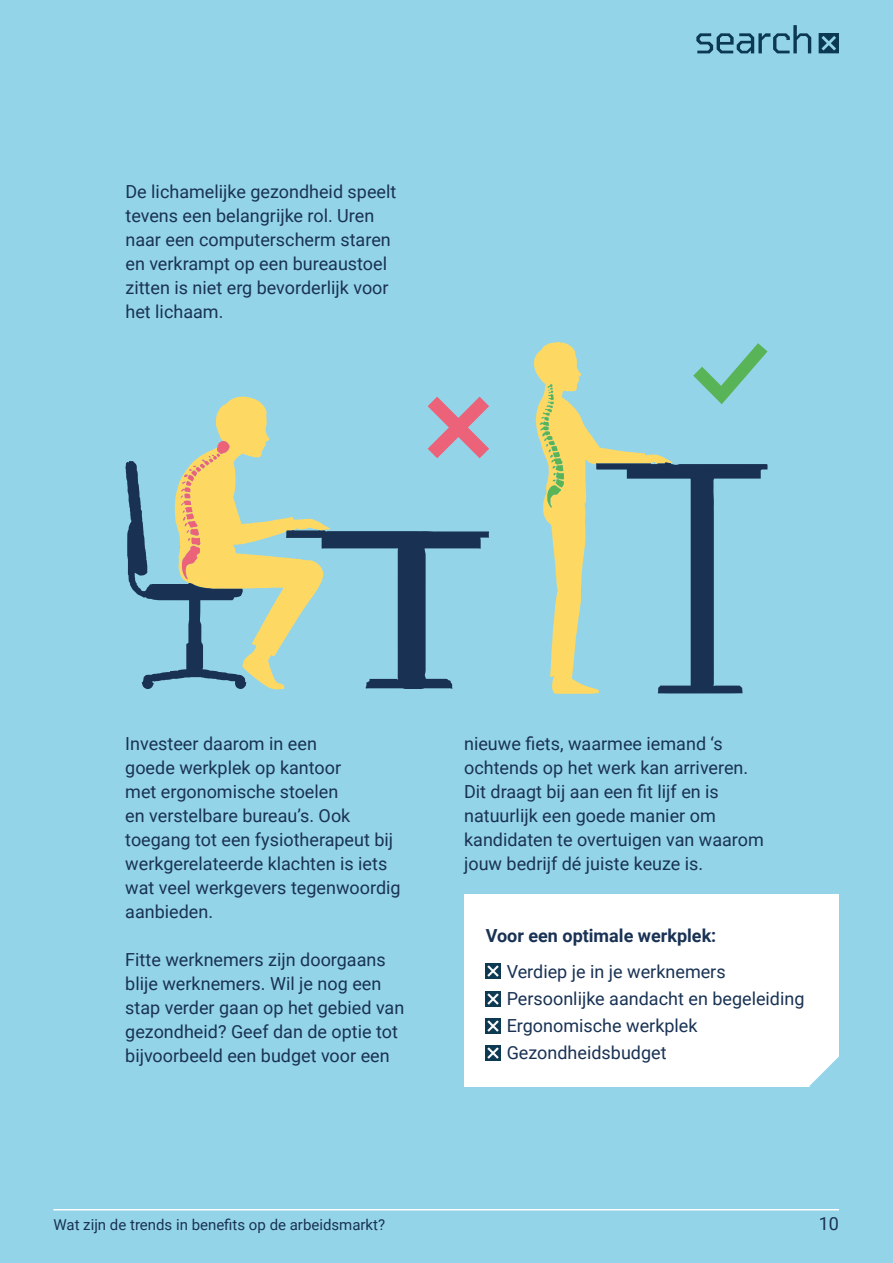
<style>
.page{position:relative;width:893px;height:1263px;background:#94d4e9}
.page>*{position:absolute;margin:0;border:0;box-sizing:border-box;transform-origin:0 0}
.t1{font:18px/24px "Roboto";color:#193254}
.t2{font:700 18px "Roboto";color:#193254}
.t3{font:15px "Roboto";color:#193254}
</style>
<div class="page">
<svg style="left:696px;top:25px;width:115px;height:28px"></svg>
<svg style="left:819px;top:33px;width:20px;height:20px"></svg>
<hr style="left:53px;top:1209px;width:786px;height:1px;background:#fff">
<div style="left:464px;top:894px;width:375px;height:192px;background:#fff"></div>
<svg style="left:809px;top:1056px;width:30px;height:31px"></svg>
<svg style="left:534px;top:342px;width:138px;height:352px"></svg>
<svg style="left:596px;top:462px;width:171px;height:232px"></svg>
<svg style="left:540px;top:384px;width:24px;height:123px;background:#c9d078"></svg>
<svg style="left:215px;top:397px;width:115px;height:292px"></svg>
<svg style="left:286px;top:529px;width:203px;height:160px"></svg>
<svg style="left:125px;top:439px;width:121px;height:250px"></svg>
<svg style="left:428px;top:397px;width:61px;height:61px"></svg>
<svg style="left:693px;top:343px;width:74px;height:61px"></svg>
<img style="left:486px;top:964px;width:15px;height:15px">
<img style="left:486px;top:991px;width:15px;height:15px">
<img style="left:486px;top:1019px;width:15px;height:15px">
<img style="left:486px;top:1045px;width:15px;height:15px">
<p class="t1" style="left:125px;top:179px;width:272px">De lichamelijke gezondheid speelt tevens een belangrijke rol. Uren naar een computerscherm staren en verkrampt op een bureaustoel zitten is niet erg bevorderlijk voor het lichaam.</p>
<p class="t1" style="left:125px;top:731px;width:277px">Investeer daarom in een<br>goede werkplek op kantoor<br>met ergonomische stoelen<br>en verstelbare bureau’s. Ook toegang tot een fysiotherapeut bij werkgerelateerde klachten is iets wat veel werkgevers tegenwoordig aanbieden.</p>
<p class="t1" style="left:125px;top:947px;width:281px">Fitte werknemers zijn doorgaans blije werknemers. Wil je nog een stap verder gaan op het gebied van gezondheid? Geef dan de optie tot bijvoorbeeld een budget voor een</p>
<p class="t1" style="left:464px;top:731px;width:301px">nieuwe fiets, waarmee iemand ‘s ochtends op het werk kan arriveren.<br>Dit draagt bij aan een fit lijf en is natuurlijk een goede manier om kandidaten te overtuigen van waarom jouw bedrijf dé juiste keuze is.</p>
<p class="t2" style="left:486px;top:923px;width:232px">Voor een optimale werkplek:</p>
<p class="t1" style="left:507px;top:957px;width:299px;line-height:27px">Verdiep je in je werknemers<br>Persoonlijke aandacht en begeleiding<br>Ergonomische werkplek<br>Gezondheidsbudget</p>
<p class="t3" style="left:53px;top:1214px;width:333px">Wat zijn de trends in benefits op de arbeidsmarkt?</p>
<p class="t1" style="left:819px;top:1211px;width:22px">10</p>
</div>
